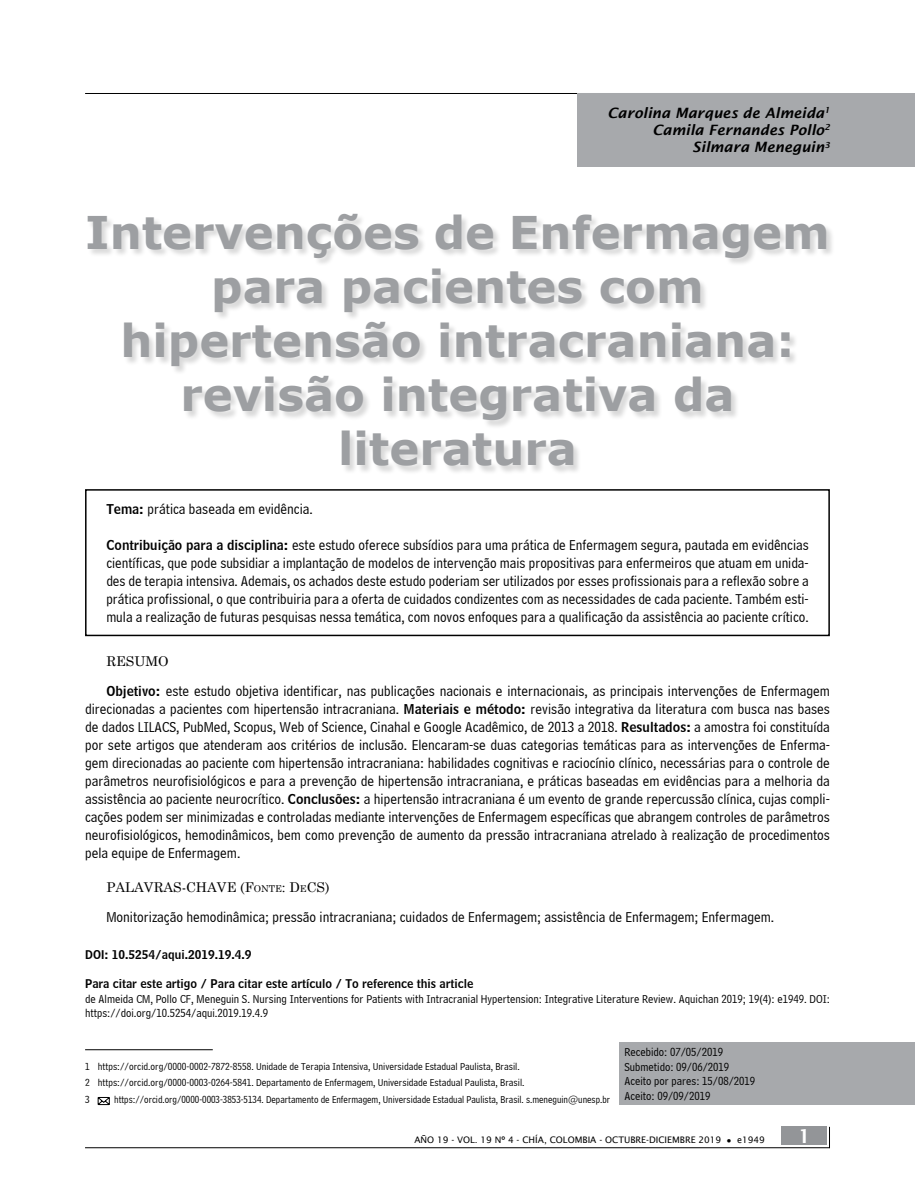
<style>
.page{position:relative;width:915px;height:1191px;background:#fff}
.page>*{position:absolute;margin:0;border:0;box-sizing:border-box;transform-origin:0 0}
.t1{font:700 45px/54px "MS Reference Sans Serif";color:#9d9fa2;text-align:center}
.t2{font:600 19.5px "Lucida Sans";color:#fff}
.t3{font:15px/18px "Bell Centennial BT Address";color:#000;text-align:justify}
.t4{font:italic 600 14.25px/17.1px "Lucida Sans";color:#000;text-align:right}
.t5{font:13.5px "Century Schoolbook";color:#000}
.t6{font:12px/14.4px "Bell Centennial BT Address";color:#000}
.t7{font:12px "Bell Centennial BT Name And Number";color:#000}
.t8{font:10.5px/16.8px "Bell Centennial BT Address";color:#000}
.t9{font:10.5px "Bell Centennial BT Address";color:#000;scale:.96 1}
.t10{font:9px "Lucida Sans";color:#000}
.s1{font-family:"Bell Centennial BT Name And Number";font-size:13.5px}
.s2{font-style:inherit}
.s3{font-size:9.45px}
</style>
<div class="page">
<div style="left:781px;top:1126px;width:45px;height:19px;background:#939598"></div>
<hr style="left:85px;top:1147px;width:744px;height:1px;background:#000">
<hr style="left:85px;top:93px;width:744px;height:1px;background:#000">
<div style="left:85px;top:489px;width:744px;height:147px;border:2px solid #000"></div>
<div style="left:619px;top:1042px;width:295px;height:62px;background:#a7a9ac"></div>
<div style="left:577px;top:93px;width:337px;height:74px;background:#a7a9ac"></div>
<div style="left:87px;top:214px;width:748px;height:260px;background:#000;opacity:.15"></div>
<svg style="left:97px;top:1097px;width:13px;height:8px"></svg>
<hr style="left:85px;top:1049px;width:128px;height:1px;background:#000">
<p class="t4" style="left:607px;top:104px;width:224px">Carolina Marques de Almeida<sup>1<br></sup>Camila Fernandes Pollo<sup>2<br></sup>Silmara Meneguin<sup>3</sup></p>
<h1 class="t1" style="left:85px;top:204px;width:746px">Intervenções de Enfermagem para pacientes com hipertensão intracraniana: revisão integrativa da literatura</h1>
<p class="t3" style="left:106px;top:500px;width:208px"><span class="s1">Tema:</span> prática baseada em evidência.</p>
<p class="t3" style="left:106px;top:536px;width:703px"><span class="s1">Contribuição para a disciplina:</span> este estudo oferece subsídios para uma prática de Enfermagem segura, pautada em evidências científicas, que pode subsidiar a implantação de modelos de intervenção mais propositivas para enfermeiros que atuam em unida&shy;des de terapia intensiva. Ademais, os achados deste estudo poderiam ser utilizados por esses profissionais para a reflexão sobre a prática profissional, o que contribuiria para a oferta de cuidados condizentes com as necessidades de cada paciente. Também esti&shy;mula a realização de futuras pesquisas nessa temática, com novos enfoques para a qualificação da assistência ao paciente crítico.</p>
<p class="t5" style="left:106px;top:649px;width:64px">RESUMO</p>
<p class="t3" style="left:85px;top:682px;width:746px;text-indent:21px"><span class="s1">Objetivo:</span> este estudo objetiva identificar, nas publicações nacionais e internacionais, as principais intervenções de Enfermagem direcionadas a pacientes com hipertensão intracraniana. <span class="s1">Materiais e método:</span> revisão integrativa da literatura com busca nas bases de dados LILACS, PubMed, Scopus, Web of Science, Cinahal e Google Acadêmico, de 2013 a 2018. <span class="s1">Resultados:</span> a amostra foi constituída por sete artigos que atenderam aos critérios de inclusão. Elencaram-se duas categorias temáticas para as intervenções de Enferma&shy;gem direcionadas ao paciente com hipertensão intracraniana: habilidades cognitivas e raciocínio clínico, necessárias para o controle de parâmetros neurofisiológicos e para a prevenção de hipertensão intracraniana, e práticas baseadas em evidências para a melhoria da assistência ao paciente neurocrítico. <span class="s1">Conclusões:</span> a hipertensão intracraniana é um evento de grande repercussão clínica, cujas compli&shy;cações podem ser minimizadas e controladas mediante intervenções de Enfermagem específicas que abrangem controles de parâmetros neurofisiológicos, hemodinâmicos, bem como prevenção de aumento da pressão intracraniana atrelado à realização de procedimentos pela equipe de Enfermagem.</p>
<p class="t5" style="left:106px;top:876px;width:225px">PALAVRAS-CHAVE <span class="s2">(F</span><span class="s3">ONTE</span><span class="s2">: D</span><span class="s3">E</span><span class="s2">CS)</span></p>
<p class="t3" style="left:106px;top:908px;width:669px">Monitorização hemodinâmica; pressão intracraniana; cuidados de Enfermagem; assistência de Enfermagem; Enfermagem.</p>
<p class="t7" style="left:85px;top:947px;width:168px">DOI: 10.5254/aqui.2019.19.4.9</p>
<p class="t7" style="left:85px;top:976px;width:389px">Para citar este artigo / Para citar este artículo / To reference this article</p>
<p class="t6" style="left:85px;top:991px;width:746px">de Almeida CM, Pollo CF, Meneguin S. Nursing Interventions for Patients with Intracranial Hypertension: Integrative Literature Review. Aquichan 2019; 19(4): e1949. DOI: https://doi.org/10.5254/aqui.2019.19.4.9</p>
<p class="t8" style="left:85px;top:1057px;width:441px">1 https://orcid.org/0000-0002-7872-8558. Unidade de Terapia Intensiva, Universidade Estadual Paulista, Brasil.<br>2 https://orcid.org/0000-0003-0264-5841. Departamento de Enfermagem, Universidade Estadual Paulista, Brasil.<br>3</p>
<p class="t9" style="left:114px;top:1093px;width:518px">https://orcid.org/0000-0003-3853-5134. Departamento de Enfermagem, Universidade Estadual Paulista, Brasil. s.meneguin@unesp.br</p>
<p class="t6" style="left:624px;top:1045px;width:132px">Recebido: 07/05/2019<br>Submetido: 09/06/2019<br>Aceito por pares: 15/08/2019<br>Aceito: 09/09/2019</p>
<p class="t10" style="left:414px;top:1135px;width:352px">AÑO 19 - VOL. 19 Nº 4 - CHÍA, COLOMBIA - OCTUBRE-DICIEMBRE 2019 ● e1949</p>
<h2 class="t2" style="left:797px;top:1125px;width:14px">1</h2>
</div>
